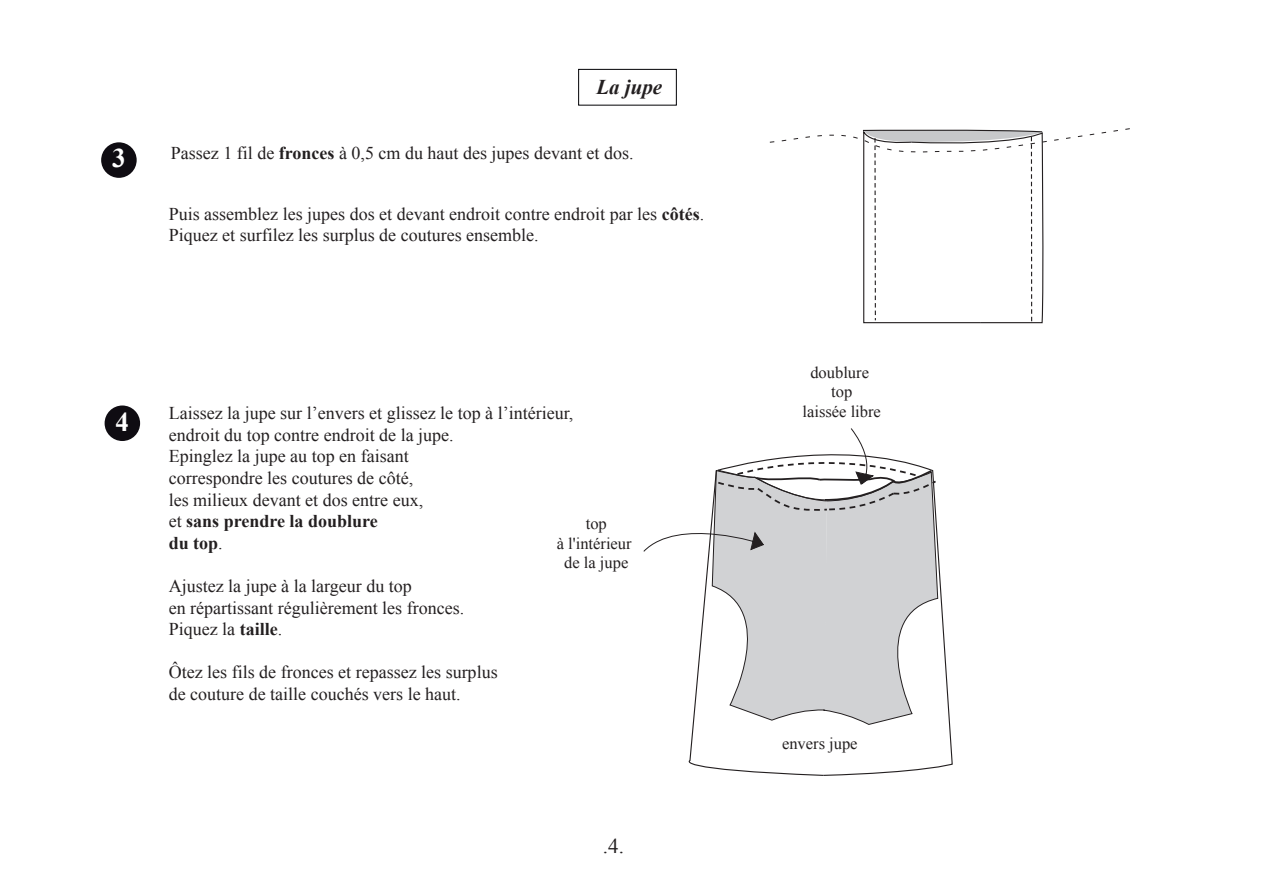
<style>
.page{position:relative;width:1263px;height:893px;background:#fff}
.page>*{position:absolute;margin:0;border:0;box-sizing:border-box;transform-origin:0 0}
.t1{font:700 27px "Times New Roman";color:#fff}
.t2{font:italic 700 21px "Times New Roman";color:#231f20}
.t3{font:21px "Times New Roman";color:#231f20}
.t4{font:18px/21.6px "Times New Roman";color:#231f20}
.t5{font:16.5px/19.8px "Times New Roman";color:#231f20;text-align:center}
.s1{font-weight:700}
</style>
<div class="page">
<div style="left:101px;top:142px;width:36px;height:36px;background:#0f0c12;border-radius:50%"></div>
<div style="left:105px;top:405px;width:35px;height:36px;background:#0f0c12;border-radius:50%"></div>
<svg style="left:769px;top:128px;width:361px;height:196px"></svg>
<div style="left:578px;top:69px;width:99px;height:37px;border:1px solid #010104"></div>
<svg style="left:717px;top:543px;width:236px;height:233px"></svg>
<svg style="left:643px;top:428px;width:295px;height:297px"></svg>
<h1 class="t1" style="left:112px;top:140px;width:15px">3</h1>
<p class="t2" style="left:596px;top:72px;width:67px">La jupe</p>
<p class="t4" style="left:171px;top:142px;width:464px">Passez 1 fil de <span class="s1">fronces</span> à 0,5 cm du haut des jupes devant et dos.</p>
<p class="t4" style="left:169px;top:202px;width:537px">Puis assemblez les jupes dos et devant endroit contre endroit par les <span class="s1">côtés</span>.<br>Piquez et surfilez les surplus de coutures ensemble.</p>
<h1 class="t1" style="left:116px;top:403px;width:15px">4</h1>
<p class="t4" style="left:169px;top:402px;width:406px">Laissez la jupe sur l’envers et glissez le top à l’intérieur, endroit du top contre endroit de la jupe.<br>Epinglez la jupe au top en faisant<br>correspondre les coutures de côté,<br>les milieux devant et dos entre eux,<br>et <span class="s1">sans prendre la doublure<br>du top</span>.</p>
<p class="t4" style="left:169px;top:575px;width:297px">Ajustez la jupe à la largeur du top<br>en répartissant régulièrement les fronces.<br>Piquez la <span class="s1">taille</span>.</p>
<p class="t4" style="left:169px;top:661px;width:330px">Ôtez les fils de fronces et repassez les surplus de couture de taille couchés vers le haut.</p>
<p class="t5" style="left:557px;top:513px;width:76px">top<br>à l'intérieur de la jupe</p>
<p class="t3" style="left:603px;top:832px;width:23px">.4.</p>
<p class="t5" style="left:802px;top:362px;width:80px">doublure top<br>laissée libre</p>
<p class="t5" style="left:782px;top:733px;width:77px">envers jupe</p>
</div>
